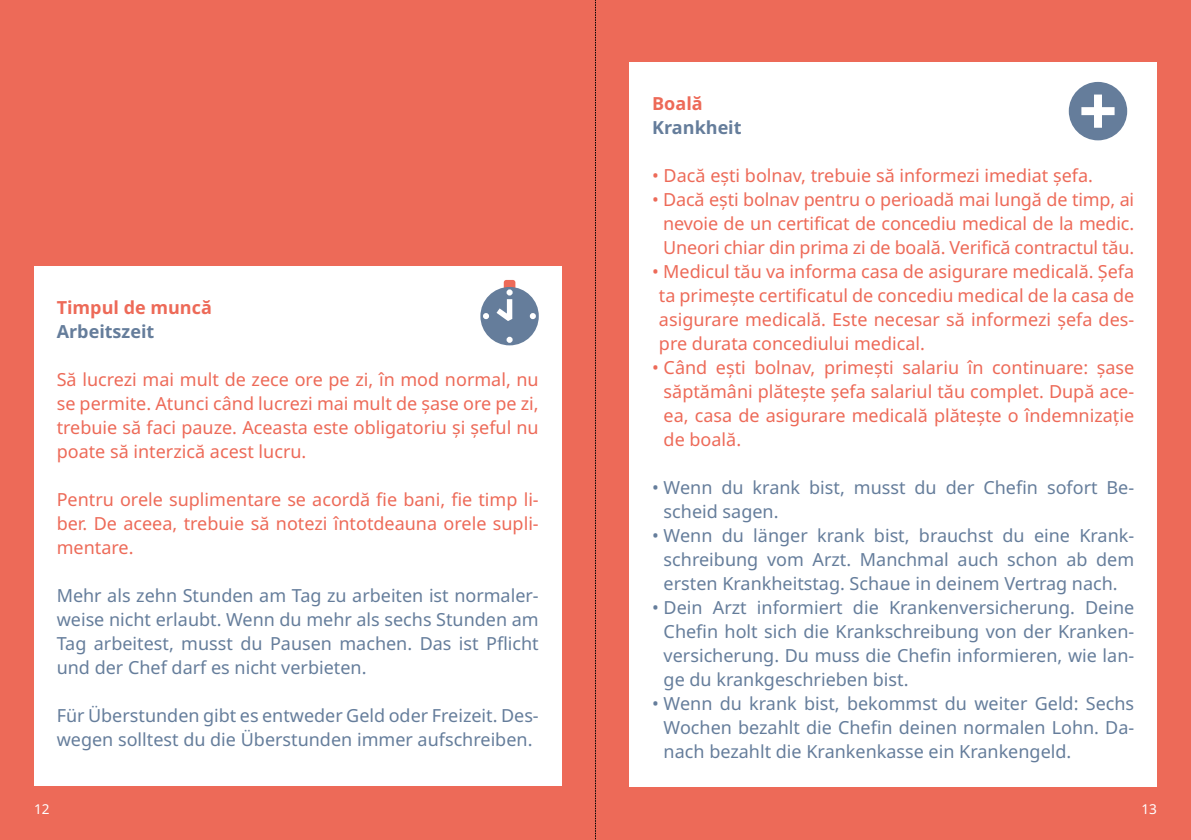
<style>
.page{position:relative;width:1191px;height:840px;background:#fff}
.page>*{position:absolute;margin:0;border:0;box-sizing:border-box;transform-origin:0 0}
.t1{font:18px/24px "Noto Sans";color:#ed6a58;text-align:justify}
.t2{font:18px/24px "Noto Sans";color:#657d9b;text-align:justify}
.t3{font:700 18px "Noto Sans";color:#657d9b}
.t4{font:700 18px "Noto Sans";color:#ed6a58}
.t5{font:13.6px "Noto Sans";color:#fff}
</style>
<div class="page">
<div style="left:0;top:0;width:1191px;height:839px;background:#ed6a58"></div>
<div style="left:629px;top:62px;width:528px;height:724px;background:#fff"></div>
<div style="left:34px;top:266px;width:527px;height:519px;background:#fff"></div>
<div style="left:480px;top:287px;width:59px;height:58px;background:#657d9b;border-radius:50%"></div>
<svg style="left:506px;top:336px;width:6px;height:6px"></svg>
<svg style="left:483px;top:280px;width:32px;height:49px"></svg>
<svg style="left:530px;top:313px;width:6px;height:6px"></svg>
<div style="left:1068px;top:82px;width:59px;height:58px;background:#657d9b;border-radius:50%"></div>
<div style="left:1094px;top:94px;width:8px;height:34px;background:#fff"></div>
<div style="left:1081px;top:107px;width:33px;height:8px;background:#fff"></div>
<svg style="left:595px;top:0;width:1px;height:839px"></svg>
<p class="t4" style="left:57px;top:297px;width:157px">Timpul de muncă</p>
<p class="t3" style="left:57px;top:321px;width:99px">Arbeitszeit</p>
<p class="t1" style="left:57px;top:367px;width:483px">Să lucrezi mai mult de zece ore pe zi, în mod normal, nu se permite. Atunci când lucrezi mai mult de șase ore pe zi, trebuie să faci pauze. Aceasta este obligatoriu și șeful nu poate să interzică acest lucru.</p>
<p class="t1" style="left:57px;top:487px;width:483px">Pentru orele suplimentare se acordă fie bani, fie timp li&shy;ber. De aceea, trebuie să notezi întotdeauna orele supli&shy;mentare.</p>
<p class="t2" style="left:57px;top:583px;width:483px">Mehr als zehn Stunden am Tag zu arbeiten ist normaler&shy;weise nicht erlaubt. Wenn du mehr als sechs Stunden am Tag arbeitest, musst du Pausen machen. Das ist Pflicht und der Chef darf es nicht verbieten.</p>
<p class="t2" style="left:57px;top:703px;width:483px">Für Überstunden gibt es entweder Geld oder Freizeit. Des&shy;wegen solltest du die Überstunden immer aufschreiben.</p>
<p class="t4" style="left:652px;top:93px;width:52px">Boală</p>
<p class="t3" style="left:652px;top:117px;width:91px">Krankheit</p>
<p class="t1" style="left:652px;top:163px;width:442px">• Dacă ești bolnav, trebuie să informezi imediat șefa.</p>
<p class="t1" style="left:663px;top:187px;width:472px;text-indent:-11px">• Dacă ești bolnav pentru o perioadă mai lungă de timp, ai nevoie de un certificat de concediu medical de la medic.<br>Uneori chiar din prima zi de boală. Verifică contractul tău.</p>
<p class="t1" style="left:659px;top:259px;width:477px;text-indent:-7px">• Medicul tău va informa casa de asigurare medicală. Șefa ta primește certificatul de concediu medical de la casa de asigurare medicală. Este necesar să informezi șefa des&shy;pre durata concediului medical.</p>
<p class="t1" style="left:663px;top:355px;width:472px;text-indent:-11px">• Când ești bolnav, primești salariu în continuare: șase săptămâni plătește șefa salariul tău complet. După ace&shy;ea, casa de asigurare medicală plătește o îndemnizație de boală.</p>
<p class="t2" style="left:663px;top:475px;width:472px;text-indent:-11px">• Wenn du krank bist, musst du der Chefin sofort Be&shy;scheid sagen.</p>
<p class="t2" style="left:663px;top:523px;width:472px;text-indent:-11px">• Wenn du länger krank bist, brauchst du eine Krank&shy;schreibung vom Arzt. Manchmal auch schon ab dem ersten Krankheitstag. Schaue in deinem Vertrag nach.</p>
<p class="t2" style="left:663px;top:595px;width:472px;text-indent:-11px">• Dein Arzt informiert die Krankenversicherung. Deine Chefin holt sich die Krankschreibung von der Kranken&shy;versicherung. Du muss die Chefin informieren, wie lan&shy;ge du krankgeschrieben bist.</p>
<p class="t2" style="left:663px;top:691px;width:472px;text-indent:-11px">• Wenn du krank bist, bekommst du weiter Geld: Sechs Wochen bezahlt die Chefin deinen normalen Lohn. Da&shy;nach bezahlt die Krankenkasse ein Krankengeld.</p>
<p class="t5" style="left:34px;top:801px;width:17px">12</p>
<p class="t5" style="left:1141px;top:801px;width:17px">13</p>
</div>
